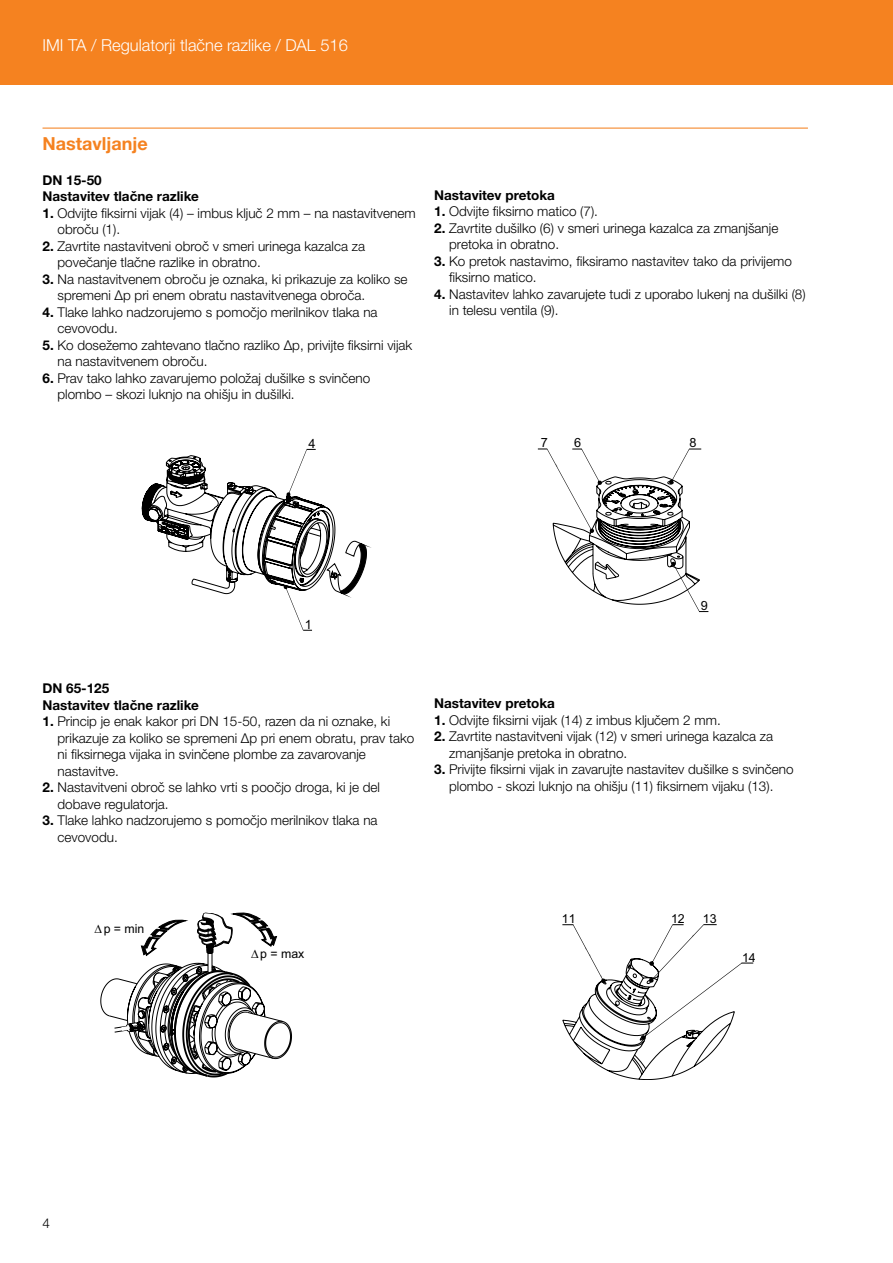
<style>
.page{position:relative;width:893px;height:1263px;background:#fff}
.page>*{position:absolute;margin:0;border:0;box-sizing:border-box;transform-origin:0 0}
.t1{font:700 18px "Helvetica Neue LTW1 G";color:#f58220}
.t2{font:300 16.5px "Helvetica Neue LTW1 G";color:#fff}
.t3{font:300 13.5px/16.5px "Helvetica Neue LTW1 G";color:#000}
.t4{font:700 13.5px/16.5px "Helvetica Neue LTW1 G";color:#000}
.t5{font:12.75px "Arial";color:#000}
.t6{font:12.45px "Arial";color:#000}
.s1{font-weight:700}
</style>
<div class="page">
<div style="left:0;top:0;width:893px;height:85px;background:#f58220"></div>
<hr style="left:43px;top:128px;width:765px;height:1px;background:#f58220">
<svg style="left:538px;top:449px;width:170px;height:163px"></svg>
<svg style="left:142px;top:449px;width:229px;height:182px"></svg>
<svg style="left:101px;top:912px;width:191px;height:166px"></svg>
<svg style="left:562px;top:924px;width:191px;height:156px"></svg>
<p class="t2" style="left:43px;top:35px;width:307px">IMI TA / Regulatorji tlačne razlike / DAL 516</p>
<h1 class="t1" style="left:43px;top:132px;width:107px">Nastavljanje</h1>
<p class="t4" style="left:43px;top:172px;width:158px">DN 15-50<br>Nastavitev tlačne razlike</p>
<p class="t3" style="left:58px;top:205px;width:360px;text-indent:-15px"><span class="s1">1.</span> Odvijte fiksirni vijak (4) – imbus ključ 2 mm – na nastavitvenem obroču (1).</p>
<p class="t3" style="left:58px;top:238px;width:309px;text-indent:-15px"><span class="s1">2.</span> Zavrtite nastavitveni obroč v smeri urinega kazalca za povečanje tlačne razlike in obratno.</p>
<p class="t3" style="left:58px;top:271px;width:351px;text-indent:-15px"><span class="s1">3.</span> Na nastavitvenem obroču je oznaka, ki prikazuje za koliko se spremeni Δp pri enem obratu nastavitvenega obroča.</p>
<p class="t3" style="left:58px;top:304px;width:322px;text-indent:-15px"><span class="s1">4.</span> Tlake lahko nadzorujemo s pomočjo merilnikov tlaka na cevovodu.</p>
<p class="t3" style="left:58px;top:337px;width:356px;text-indent:-15px"><span class="s1">5.</span> Ko dosežemo zahtevano tlačno razliko Δp, privijte fiksirni vijak na nastavitvenem obroču.</p>
<p class="t3" style="left:58px;top:370px;width:314px;text-indent:-15px"><span class="s1">6.</span> Prav tako lahko zavarujemo položaj dušilke s svinčeno plombo – skozi luknjo na ohišju in dušilki.</p>
<p class="t5" style="left:309px;top:435px;width:9px">4</p>
<p class="t4" style="left:434px;top:187px;width:122px">Nastavitev pretoka</p>
<p class="t3" style="left:434px;top:203px;width:165px"><span class="s1">1.</span> Odvijte fiksirno matico (7).</p>
<p class="t3" style="left:449px;top:220px;width:331px;text-indent:-15px"><span class="s1">2.</span> Zavrtite dušilko (6) v smeri urinega kazalca za zmanjšanje pretoka in obratno.</p>
<p class="t3" style="left:449px;top:253px;width:344px;text-indent:-15px"><span class="s1">3.</span> Ko pretok nastavimo, fiksiramo nastavitev tako da privijemo fiksirno matico.</p>
<p class="t3" style="left:449px;top:286px;width:358px;text-indent:-15px"><span class="s1">4.</span> Nastavitev lahko zavarujete tudi z uporabo lukenj na dušilki (8) in telesu ventila (9).</p>
<p class="t5" style="left:541px;top:435px;width:9px">7</p>
<p class="t5" style="left:574px;top:434px;width:9px">6</p>
<p class="t5" style="left:689px;top:434px;width:9px">8</p>
<p class="t5" style="left:305px;top:616px;width:9px">1</p>
<p class="t5" style="left:701px;top:597px;width:9px">9</p>
<p class="t4" style="left:43px;top:680px;width:158px">DN 65-125<br>Nastavitev tlačne razlike</p>
<p class="t3" style="left:58px;top:713px;width:358px;text-indent:-15px"><span class="s1">1.</span> Princip je enak kakor pri DN 15-50, razen da ni oznake, ki prikazuje za koliko se spremeni Δp pri enem obratu, prav tako ni fiksirnega vijaka in svinčene plombe za zavarovanje nastavitve.</p>
<p class="t3" style="left:58px;top:779px;width:324px;text-indent:-15px"><span class="s1">2.</span> Nastavitveni obroč se lahko vrti s poočjo droga, ki je del dobave regulatorja.</p>
<p class="t3" style="left:58px;top:812px;width:322px;text-indent:-15px"><span class="s1">3.</span> Tlake lahko nadzorujemo s pomočjo merilnikov tlaka na cevovodu.</p>
<p class="t4" style="left:434px;top:695px;width:122px">Nastavitev pretoka</p>
<p class="t3" style="left:434px;top:712px;width:288px"><span class="s1">1.</span> Odvijte fiksirni vijak (14) z imbus ključem 2 mm.</p>
<p class="t3" style="left:449px;top:728px;width:325px;text-indent:-15px"><span class="s1">2.</span> Zavrtite nastavitveni vijak (12) v smeri urinega kazalca za zmanjšanje pretoka in obratno.</p>
<p class="t3" style="left:434px;top:761px;width:361px;text-align:center"><span class="s1">3.</span> Privijte fiksirni vijak in zavarujte nastavitev dušilke s svinčeno plombo - skozi luknjo na ohišju (11) fiksirnem vijaku (13).</p>
<p class="t6" style="left:95px;top:920px;width:51px">∆p = min</p>
<p class="t6" style="left:251px;top:945px;width:55px">∆p = max</p>
<p class="t6" style="left:562px;top:911px;width:15px">11</p>
<p class="t6" style="left:671px;top:911px;width:15px">12</p>
<p class="t6" style="left:703px;top:910px;width:15px">13</p>
<p class="t6" style="left:742px;top:949px;width:15px">14</p>
<p class="t3" style="left:43px;top:1215px;width:9px">4</p>
</div>
